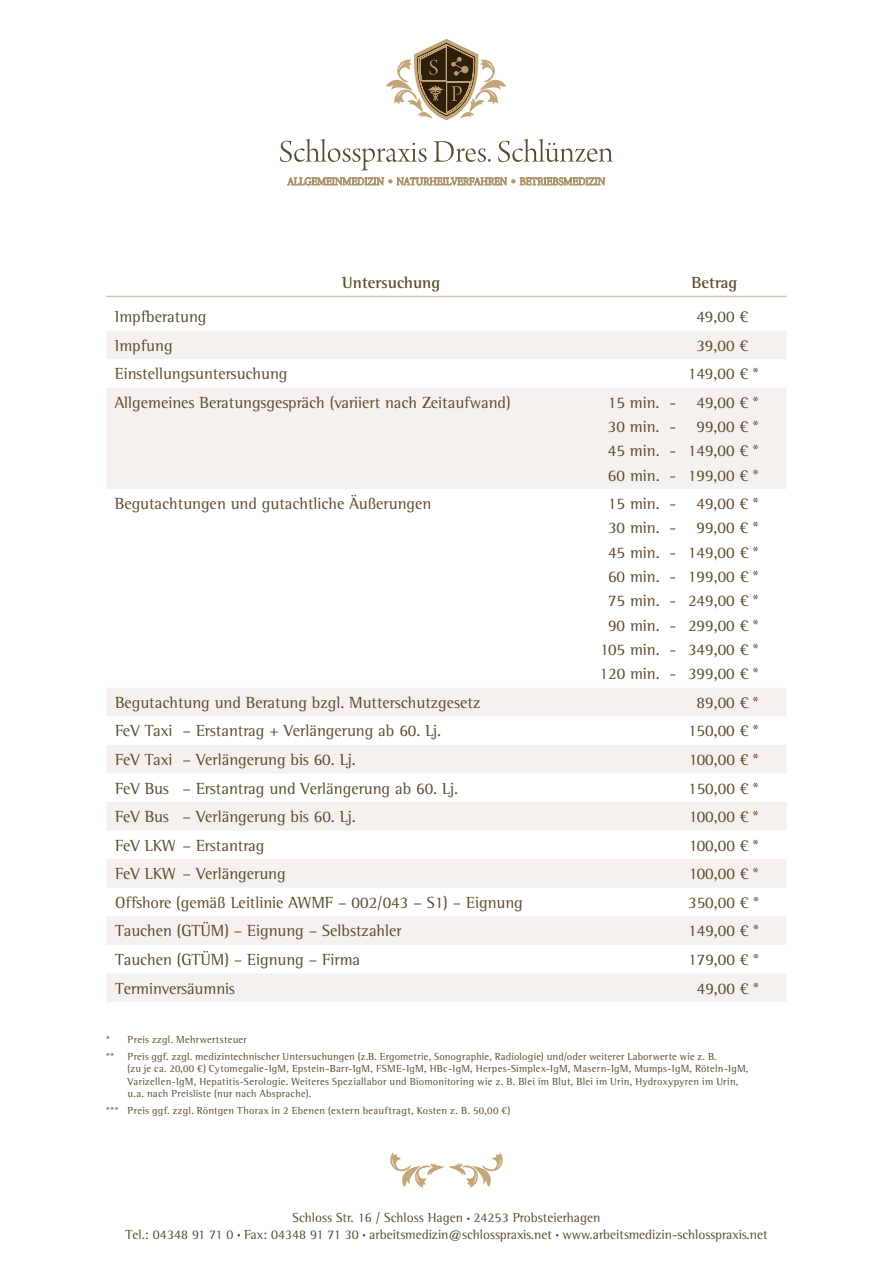
<style>
.page{position:relative;width:893px;height:1263px;background:#fff}
.page>*{position:absolute;margin:0;border:0;box-sizing:border-box;transform-origin:0 0}
.t1{font:16.5px/24.3px "Rotis Semi Serif Std";color:#5d4a2e;text-align:justify}
.t2{font:700 16.5px "Rotis Semi Serif Std";color:#5d4a2e}
.t3{font:13.5px/16.5px "Rotis Semi Serif Std";color:#5d4a2e;text-align:center}
.t4{font:10.5px/12.6px "Rotis Semi Serif Std";letter-spacing:.025em;color:#5d4a2e}
</style>
<div class="page">
<svg style="left:280px;top:139px;width:147px;height:32px"></svg>
<svg style="left:433px;top:141px;width:58px;height:21px"></svg>
<svg style="left:498px;top:139px;width:115px;height:23px"></svg>
<svg style="left:386px;top:39px;width:120px;height:81px"></svg>
<svg style="left:287px;top:177px;width:318px;height:8px"></svg>
<svg style="left:390px;top:1152px;width:113px;height:36px"></svg>
<svg style="left:106px;top:331px;width:681px;height:671px"></svg>
<hr style="left:106px;top:296px;width:570px;height:1px;background:#d4c5b0">
<hr style="left:676px;top:296px;width:77px;height:1px;background:#d4c5b0">
<hr style="left:753px;top:296px;width:34px;height:1px;background:#d4c5b0">
<p class="t2" style="left:342px;top:273px;width:100px">Untersuchung</p>
<p class="t2" style="left:691px;top:273px;width:47px">Betrag</p>
<p class="t1" style="left:115px;top:304px;width:93px">Impfberatung</p>
<p class="t1" style="left:696px;top:304px;width:53px">49,00 €</p>
<p class="t1" style="left:115px;top:333px;width:59px">Impfung</p>
<p class="t1" style="left:696px;top:333px;width:53px">39,00 €</p>
<p class="t1" style="left:115px;top:361px;width:174px">Einstellungsuntersuchung</p>
<p class="t1" style="left:688px;top:361px;width:72px">149,00 € *</p>
<p class="t1" style="left:115px;top:390px;width:397px">Allgemeines Beratungsgespräch (variiert nach Zeitaufwand)</p>
<p class="t1" style="left:608px;top:390px;width:152px">15 min. - 49,00 € * 30 min. - 99,00 € * 45 min. - 149,00 € * 60 min. - 199,00 € *</p>
<p class="t1" style="left:115px;top:491px;width:318px">Begutachtungen und gutachtliche Äußerungen</p>
<p class="t1" style="left:599px;top:491px;width:161px;text-align:center">15 min. - 49,00 € *<br>30 min. - 99,00 € *<br>45 min. - 149,00 € *<br>60 min. - 199,00 € *<br>75 min. - 249,00 € *<br>90 min. - 299,00 € *<br>105 min. - 349,00 € *<br>120 min. - 399,00 € *</p>
<p class="t1" style="left:115px;top:690px;width:367px">Begutachtung und Beratung bzgl. Mutterschutzgesetz</p>
<p class="t1" style="left:697px;top:690px;width:64px">89,00 € *</p>
<p class="t1" style="left:115px;top:719px;width:328px">FeV Taxi – Erstantrag + Verlängerung ab 60. Lj.</p>
<p class="t1" style="left:688px;top:719px;width:72px">150,00 € *</p>
<p class="t1" style="left:115px;top:747px;width:242px">FeV Taxi – Verlängerung bis 60. Lj.</p>
<p class="t1" style="left:689px;top:747px;width:72px">100,00 € *</p>
<p class="t1" style="left:115px;top:776px;width:344px">FeV Bus – Erstantrag und Verlängerung ab 60. Lj.</p>
<p class="t1" style="left:688px;top:776px;width:72px">150,00 € *</p>
<p class="t1" style="left:115px;top:804px;width:242px">FeV Bus – Verlängerung bis 60. Lj.</p>
<p class="t1" style="left:689px;top:804px;width:72px">100,00 € *</p>
<p class="t1" style="left:115px;top:833px;width:151px">FeV LKW – Erstantrag</p>
<p class="t1" style="left:689px;top:833px;width:72px">100,00 € *</p>
<p class="t1" style="left:115px;top:861px;width:172px">FeV LKW – Verlängerung</p>
<p class="t1" style="left:689px;top:861px;width:72px">100,00 € *</p>
<p class="t1" style="left:115px;top:890px;width:409px">Offshore (gemäß Leitlinie AWMF – 002/043 – S1) – Eignung</p>
<p class="t1" style="left:688px;top:890px;width:72px">350,00 € *</p>
<p class="t1" style="left:115px;top:919px;width:288px">Tauchen (GTÜM) – Eignung – Selbstzahler</p>
<p class="t1" style="left:688px;top:919px;width:72px">149,00 € *</p>
<p class="t1" style="left:115px;top:947px;width:246px">Tauchen (GTÜM) – Eignung – Firma</p>
<p class="t1" style="left:688px;top:947px;width:72px">179,00 € *</p>
<p class="t1" style="left:115px;top:976px;width:121px">Terminversäumnis</p>
<p class="t1" style="left:697px;top:976px;width:64px">49,00 € *</p>
<p class="t4" style="left:106px;top:1031px;width:142px;line-height:16.8px">* Preis zzgl. Mehrwertsteuer **</p>
<p class="t4" style="left:128px;top:1050px;width:622px">Preis ggf. zzgl. medizintechnischer Untersuchungen (z.B. Ergometrie, Sonographie, Radiologie) und/oder weiterer Laborwerte wie z. B.<br>(zu je ca. 20,00 €) Cytomegalie-IgM, Epstein-Barr-IgM, FSME-IgM, HBc-IgM, Herpes-Simplex-IgM, Masern-IgM, Mumps-IgM, Röteln-IgM, Varizellen-IgM, Hepatitis-Serologie. Weiteres Speziallabor und Biomonitoring wie z. B. Blei im Blut, Blei im Urin, Hydroxypyren im Urin, u.a. nach Preisliste (nur nach Absprache).</p>
<p class="t4" style="left:106px;top:1104px;width:406px">*** Preis ggf. zzgl. Röntgen Thorax in 2 Ebenen (extern beauftragt, Kosten z. B. 50,00 €)</p>
<p class="t3" style="left:125px;top:1209px;width:644px">Schloss Str. 16 / Schloss Hagen 24253 Probsteierhagen<br>Tel.: 04348 91 71 0 Fax: 04348 91 71 30 arbeitsmedizin@schlosspraxis.net www.arbeitsmedizin-schlosspraxis.net</p>
</div>
